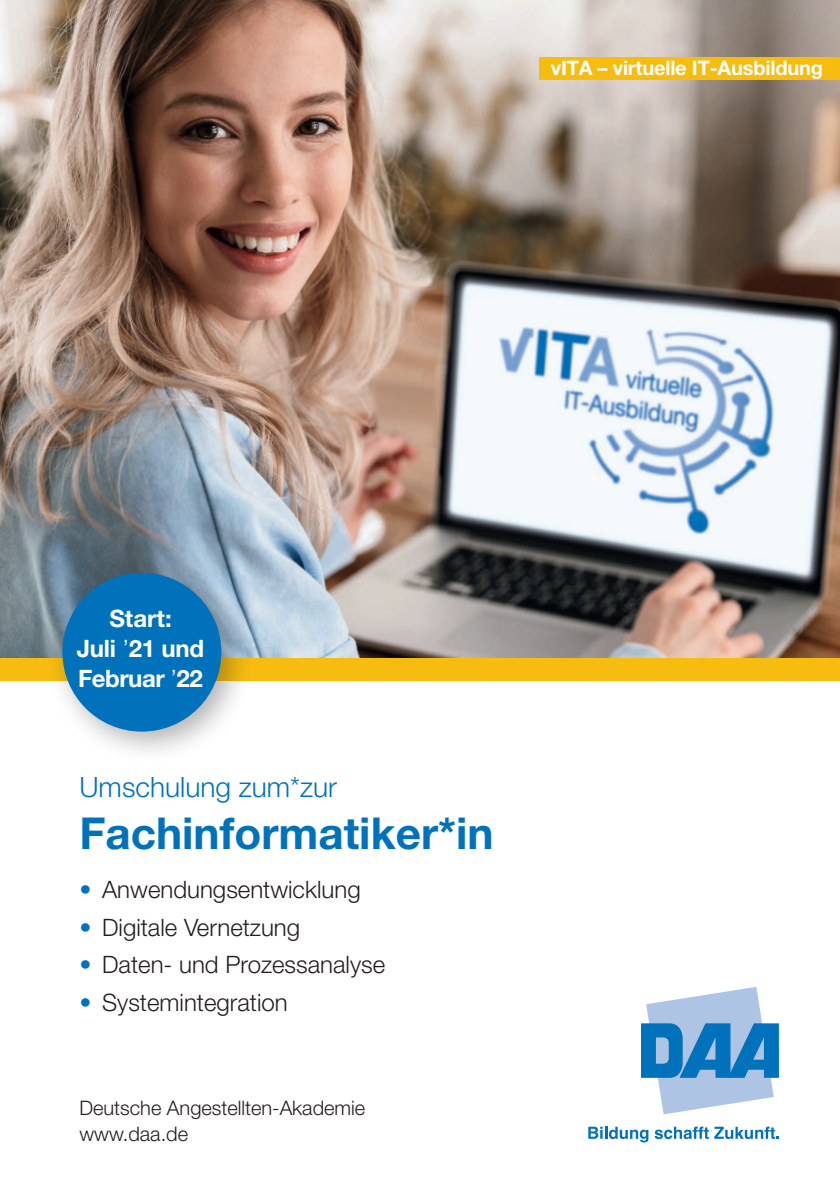
<style>
.page{position:relative;width:840px;height:1191px;background:#fff}
.page>*{position:absolute;margin:0;border:0;box-sizing:border-box;transform-origin:0 0}
.t1{font:700 44px "Helvetica Neue LT Pro";color:#0072bc}
.t2{font:300 28px "Helvetica Neue LT Std";color:#0072bc}
.t3{font:300 24px "Helvetica Neue LT Std";color:#231f20}
.t4{font:700 24px/30px "Helvetica Neue LT Pro";letter-spacing:-.01em;color:#fff;text-align:center}
.t5{font:300 20px/25.6px "Helvetica Neue LT Std";color:#231f20}
.t6{font:700 20px "Helvetica Neue LT Pro";letter-spacing:-.01em;color:#fff}
.s1{font-family:"Helvetica Neue LT Std";font-weight:300}
.s2{color:#0072bc}
</style>
<div class="page">
<img style="left:0;top:0;width:839px;height:658px">
<div style="left:0;top:658px;width:839px;height:22px;background:#f6bc0f"></div>
<svg style="left:641px;top:987px;width:137px;height:127px"></svg>
<svg style="left:588px;top:1126px;width:60px;height:16px"></svg>
<svg style="left:654px;top:1126px;width:54px;height:13px"></svg>
<svg style="left:714px;top:1126px;width:64px;height:13px"></svg>
<div style="left:539px;top:57px;width:300px;height:22px;background:#f6bc0f"></div>
<div style="left:46px;top:556px;width:207px;height:208px;background:#231f20;opacity:.35"></div>
<div style="left:62px;top:573px;width:159px;height:158px;background:#0072bc;border-radius:50%"></div>
<p class="t6" style="left:550px;top:56px;width:273px">vITA – virtuelle IT-Ausbildung</p>
<p class="t4" style="left:77px;top:602px;width:129px">Start:<br>Juli <span class="s1">’</span>21 und<br>Februar <span class="s1">’</span>22</p>
<p class="t2" style="left:79px;top:770px;width:259px">Umschulung zum*zur</p>
<h1 class="t1" style="left:79px;top:806px;width:415px">Fachinformatiker*in</h1>
<p class="t3" style="left:79px;top:874px;width:282px"><span class="s2">•</span> Anwendungsentwicklung</p>
<p class="t3" style="left:79px;top:912px;width:222px"><span class="s2">•</span> Digitale Vernetzung</p>
<p class="t3" style="left:79px;top:950px;width:307px"><span class="s2">•</span> Daten- und Prozessanalyse</p>
<p class="t3" style="left:79px;top:988px;width:210px"><span class="s2">•</span> Systemintegration</p>
<p class="t5" style="left:79px;top:1094px;width:287px">Deutsche Angestellten-Akademie www.daa.de</p>
</div>
